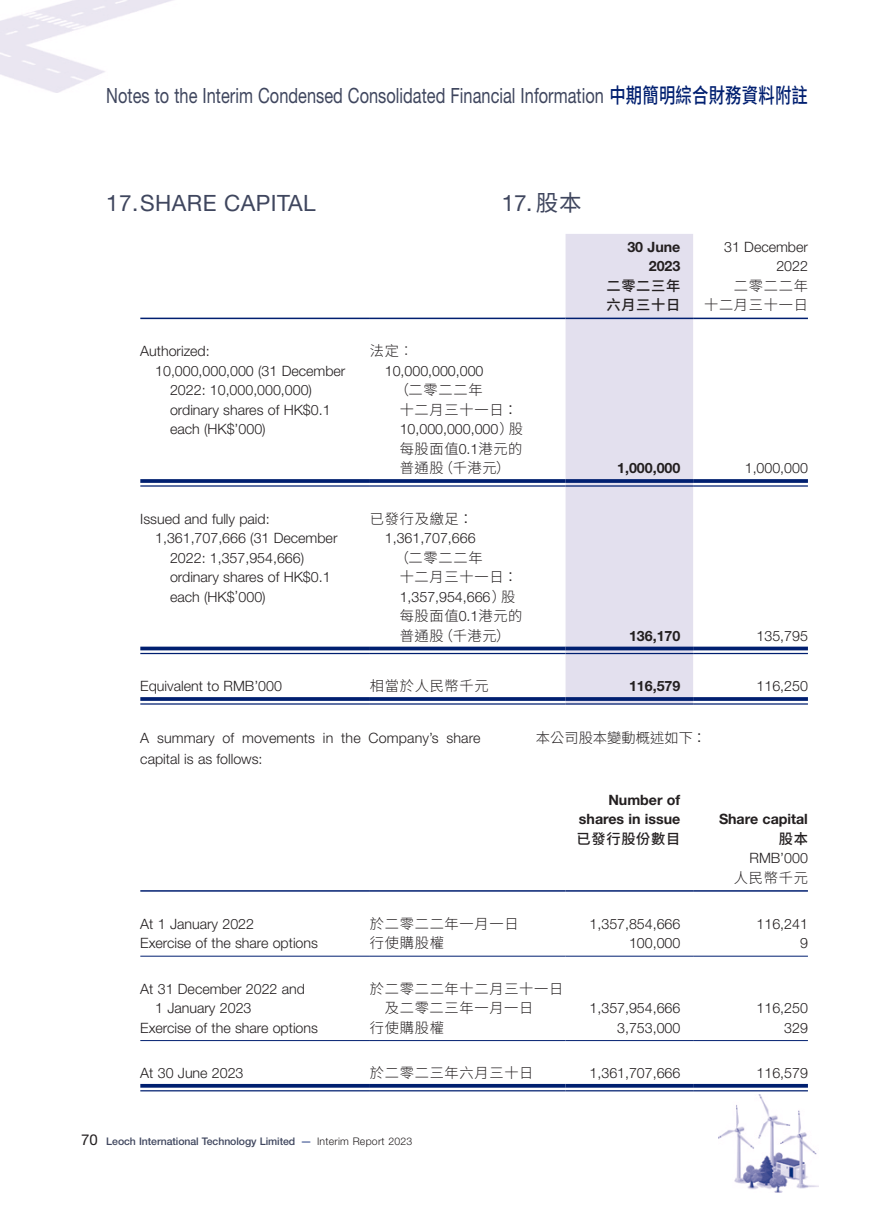
<style>
.page{position:relative;width:893px;height:1212px;background:#fff}
.page>*{position:absolute;margin:0;border:0;box-sizing:border-box;transform-origin:0 0}
.Heading_1{font:22.5px "Helvetica Neue LT Std";letter-spacing:.02em;color:#3f465e}
.C_Heading_1{font:22.5px "Helvetica Neue LT Std";color:#3f465e}
.t1{font:21px "Helvetica Neue LT Std";color:#3f465e;scale:.78 1}
.Body_Text{font:300 14.25px/19.5px "Helvetica Neue LT Std";color:#231f20}
.Body_Text-2{font:300 14.25px/19.5px "Source Han Sans TC";letter-spacing:.05em;color:#231f20}
.Body_Text-3{font:700 14.25px "Helvetica Neue LT Std";color:#231f20}
.Body_Text-4{font:500 14.25px "Source Han Sans TC";letter-spacing:.05em;color:#231f20}
.C_Body_Text{font:300 14.25px "Source Han Sans TC";letter-spacing:.005em;color:#231f20}
.t2{font:500 10.5px "Helvetica Neue LT Std";letter-spacing:-.005em;color:#3f465e}
.s1{font-family:"Source Han Sans TC";font-weight:500;color:#001f70}
.s2{font-family:"Source Han Sans TC"}
.s3{font-family:"Helvetica Neue LT Std"}
.s4{font-weight:400;font-size:15px;color:#231f20}
.s5{font-family:"Source Han Sans TC";color:#001f70}
.s6{font-weight:300;color:#231f20}
</style>
<div class="page">
<img style="left:719px;top:1095px;width:100px;height:98px">
<div style="left:566px;top:234px;width:127px;height:469px;background:#e3e0ee"></div>
<hr style="left:140px;top:318px;width:230px;height:1px;background:#001f70">
<hr style="left:370px;top:318px;width:196px;height:1px;background:#001f70">
<hr style="left:566px;top:318px;width:127px;height:1px;background:#001f70">
<hr style="left:693px;top:318px;width:115px;height:1px;background:#001f70">
<svg style="left:140px;top:479px;width:230px;height:4px"></svg>
<hr style="left:140px;top:485px;width:230px;height:2px;background:#001f70">
<svg style="left:370px;top:479px;width:196px;height:4px"></svg>
<hr style="left:370px;top:485px;width:196px;height:2px;background:#001f70">
<svg style="left:566px;top:479px;width:127px;height:4px"></svg>
<hr style="left:566px;top:485px;width:127px;height:2px;background:#001f70">
<svg style="left:693px;top:479px;width:115px;height:4px"></svg>
<hr style="left:693px;top:485px;width:115px;height:2px;background:#001f70">
<hr style="left:140px;top:647px;width:230px;height:3px;background:#001f70">
<hr style="left:140px;top:653px;width:230px;height:1px;background:#001f70">
<hr style="left:370px;top:647px;width:196px;height:3px;background:#001f70">
<hr style="left:370px;top:653px;width:196px;height:1px;background:#001f70">
<hr style="left:566px;top:647px;width:127px;height:3px;background:#001f70">
<hr style="left:566px;top:653px;width:127px;height:1px;background:#001f70">
<hr style="left:693px;top:647px;width:115px;height:3px;background:#001f70">
<hr style="left:693px;top:653px;width:115px;height:1px;background:#001f70">
<svg style="left:140px;top:697px;width:230px;height:4px"></svg>
<hr style="left:140px;top:703px;width:230px;height:2px;background:#001f70">
<svg style="left:370px;top:697px;width:196px;height:4px"></svg>
<hr style="left:370px;top:703px;width:196px;height:2px;background:#001f70">
<svg style="left:566px;top:697px;width:127px;height:4px"></svg>
<hr style="left:566px;top:703px;width:127px;height:2px;background:#001f70">
<svg style="left:693px;top:697px;width:115px;height:4px"></svg>
<hr style="left:693px;top:703px;width:115px;height:2px;background:#001f70">
<hr style="left:140px;top:890px;width:230px;height:2px;background:#001f70">
<hr style="left:370px;top:890px;width:196px;height:2px;background:#001f70">
<hr style="left:566px;top:890px;width:127px;height:2px;background:#001f70">
<hr style="left:693px;top:890px;width:115px;height:2px;background:#001f70">
<hr style="left:140px;top:956px;width:230px;height:1px;background:#001f70">
<hr style="left:370px;top:956px;width:196px;height:1px;background:#001f70">
<hr style="left:566px;top:956px;width:127px;height:1px;background:#001f70">
<hr style="left:693px;top:956px;width:115px;height:1px;background:#001f70">
<hr style="left:140px;top:1040px;width:230px;height:1px;background:#001f70">
<hr style="left:370px;top:1040px;width:196px;height:1px;background:#001f70">
<hr style="left:566px;top:1040px;width:127px;height:1px;background:#001f70">
<hr style="left:693px;top:1040px;width:115px;height:1px;background:#001f70">
<svg style="left:140px;top:1084px;width:230px;height:4px"></svg>
<hr style="left:140px;top:1090px;width:230px;height:1px;background:#001f70">
<svg style="left:370px;top:1084px;width:196px;height:4px"></svg>
<hr style="left:370px;top:1090px;width:196px;height:1px;background:#001f70">
<svg style="left:566px;top:1084px;width:127px;height:4px"></svg>
<hr style="left:566px;top:1090px;width:127px;height:1px;background:#001f70">
<svg style="left:693px;top:1084px;width:115px;height:4px"></svg>
<hr style="left:693px;top:1090px;width:115px;height:1px;background:#001f70">
<h2 class="t1" style="left:106px;top:83px;width:901px">Notes to the Interim Condensed Consolidated Financial Information <span class="s1">中期簡明綜合財務資料附註</span></h2>
<p class="Heading_1" style="left:106px;top:190px;width:211px">17. SHARE CAPITAL</p>
<p class="C_Heading_1" style="left:502px;top:190px;width:81px">17. <span class="s2">股本</span></p>
<p class="Body_Text-3" style="left:627px;top:238px;width:55px">30 June</p>
<p class="Body_Text" style="left:724px;top:237px;width:85px">31 December</p>
<p class="Body_Text-3" style="left:649px;top:257px;width:33px">2023</p>
<p class="Body_Text" style="left:776px;top:256px;width:33px">2022</p>
<p class="Body_Text-4" style="left:606px;top:277px;width:75px">二零二三年</p>
<p class="Body_Text-4" style="left:606px;top:297px;width:75px">六月三十日</p>
<p class="Body_Text-2" style="left:734px;top:276px;width:75px">二零二二年</p>
<p class="Body_Text-2" style="left:704px;top:295px;width:105px">十二月三十一日</p>
<p class="Body_Text" style="left:140px;top:341px;width:71px">Authorized:</p>
<p class="Body_Text-2" style="left:370px;top:342px;width:45px">法定︰</p>
<p class="Body_Text" style="left:170px;top:361px;width:177px;text-indent:-15px">10,000,000,000 (31 December<br>2022: 10,000,000,000) ordinary shares of HK$0.1 each (HK$’000)</p>
<p class="Body_Text" style="left:385px;top:361px;width:100px">10,000,000,000</p>
<p class="Body_Text-2" style="left:395px;top:381px;width:89px">（二零二二年</p>
<p class="Body_Text-2" style="left:400px;top:400px;width:120px">十二月三十一日：</p>
<p class="Body_Text" style="left:400px;top:419px;width:125px">10,000,000,000<span class="s2">）股</span></p>
<p class="Body_Text-2" style="left:400px;top:439px;width:124px">每股面值<span class="s3">0.1</span>港元的</p>
<p class="Body_Text-2" style="left:400px;top:459px;width:112px">普通股（千港元）</p>
<p class="Body_Text-3" style="left:617px;top:459px;width:65px">1,000,000</p>
<p class="Body_Text" style="left:745px;top:458px;width:65px">1,000,000</p>
<p class="Body_Text" style="left:140px;top:509px;width:131px">Issued and fully paid:</p>
<p class="Body_Text-2" style="left:370px;top:509px;width:105px">已發行及繳足：</p>
<p class="Body_Text" style="left:170px;top:528px;width:169px;text-indent:-15px">1,361,707,666 (31 December<br>2022: 1,357,954,666) ordinary shares of HK$0.1 each (HK$’000)</p>
<p class="Body_Text" style="left:385px;top:528px;width:92px">1,361,707,666</p>
<p class="Body_Text-2" style="left:395px;top:548px;width:89px">（二零二二年</p>
<p class="Body_Text-2" style="left:400px;top:568px;width:120px">十二月三十一日：</p>
<p class="Body_Text" style="left:400px;top:587px;width:117px">1,357,954,666<span class="s2">）股</span></p>
<p class="Body_Text-2" style="left:400px;top:607px;width:124px">每股面值<span class="s3">0.1</span>港元的</p>
<p class="Body_Text-2" style="left:400px;top:626px;width:112px">普通股（千港元）</p>
<p class="Body_Text-3" style="left:629px;top:627px;width:53px">136,170</p>
<p class="Body_Text" style="left:757px;top:626px;width:53px">135,795</p>
<p class="Body_Text" style="left:140px;top:676px;width:143px">Equivalent to RMB’000</p>
<p class="Body_Text-2" style="left:370px;top:677px;width:120px">相當於人民幣千元</p>
<p class="Body_Text-3" style="left:629px;top:677px;width:53px">116,579</p>
<p class="Body_Text" style="left:757px;top:676px;width:53px">116,250</p>
<p class="Body_Text" style="left:140px;top:727px;width:342px;line-height:21px">A summary of movements in the Company’s share capital is as follows:</p>
<p class="Body_Text-3" style="left:608px;top:791px;width:73px">Number of</p>
<p class="Body_Text-3" style="left:579px;top:810px;width:103px">shares in issue</p>
<p class="Body_Text-3" style="left:719px;top:810px;width:90px">Share capital</p>
<p class="Body_Text-4" style="left:576px;top:830px;width:105px">已發行股份數目</p>
<p class="Body_Text-4" style="left:779px;top:830px;width:31px">股本</p>
<p class="Body_Text" style="left:749px;top:848px;width:60px">RMB’000</p>
<p class="Body_Text-2" style="left:734px;top:868px;width:75px">人民幣千元</p>
<p class="Body_Text" style="left:140px;top:914px;width:115px">At 1 January 2022</p>
<p class="Body_Text-2" style="left:370px;top:914px;width:150px">於二零二二年一月一日</p>
<p class="Body_Text" style="left:590px;top:914px;width:92px">1,357,854,666</p>
<p class="Body_Text" style="left:757px;top:914px;width:53px">116,241</p>
<p class="Body_Text" style="left:140px;top:933px;width:179px">Exercise of the share options</p>
<p class="Body_Text-2" style="left:370px;top:934px;width:75px">行使購股權</p>
<p class="Body_Text" style="left:629px;top:933px;width:53px">100,000</p>
<p class="Body_Text" style="left:800px;top:933px;width:9px">9</p>
<p class="Body_Text" style="left:155px;top:979px;width:151px;text-indent:-15px">At 31 December 2022 and<br>1 January 2023</p>
<p class="Body_Text-2" style="left:385px;top:979px;width:180px;text-indent:-15px">於二零二二年十二月三十一日及二零二三年一月一日</p>
<p class="C_Body_Text" style="left:536px;top:730px;width:172px">本公司股本變動概述如下：</p>
<p class="Body_Text" style="left:590px;top:998px;width:92px">1,357,954,666</p>
<p class="Body_Text" style="left:757px;top:998px;width:53px">116,250</p>
<p class="Body_Text" style="left:140px;top:1018px;width:179px">Exercise of the share options</p>
<p class="Body_Text-2" style="left:370px;top:1018px;width:75px">行使購股權</p>
<p class="Body_Text" style="left:617px;top:1018px;width:65px">3,753,000</p>
<p class="Body_Text" style="left:784px;top:1018px;width:25px">329</p>
<p class="Body_Text" style="left:140px;top:1063px;width:105px">At 30 June 2023</p>
<p class="Body_Text-2" style="left:370px;top:1063px;width:165px">於二零二三年六月三十日</p>
<p class="Body_Text" style="left:590px;top:1063px;width:92px">1,361,707,666</p>
<p class="Body_Text" style="left:757px;top:1063px;width:53px">116,579</p>
<p class="t2" style="left:81px;top:1135px;width:333px"><span class="s4">70</span> Leoch International Technology Limited <span class="s5">—</span> <span class="s6">Interim Report 2023</span></p>
</div>
